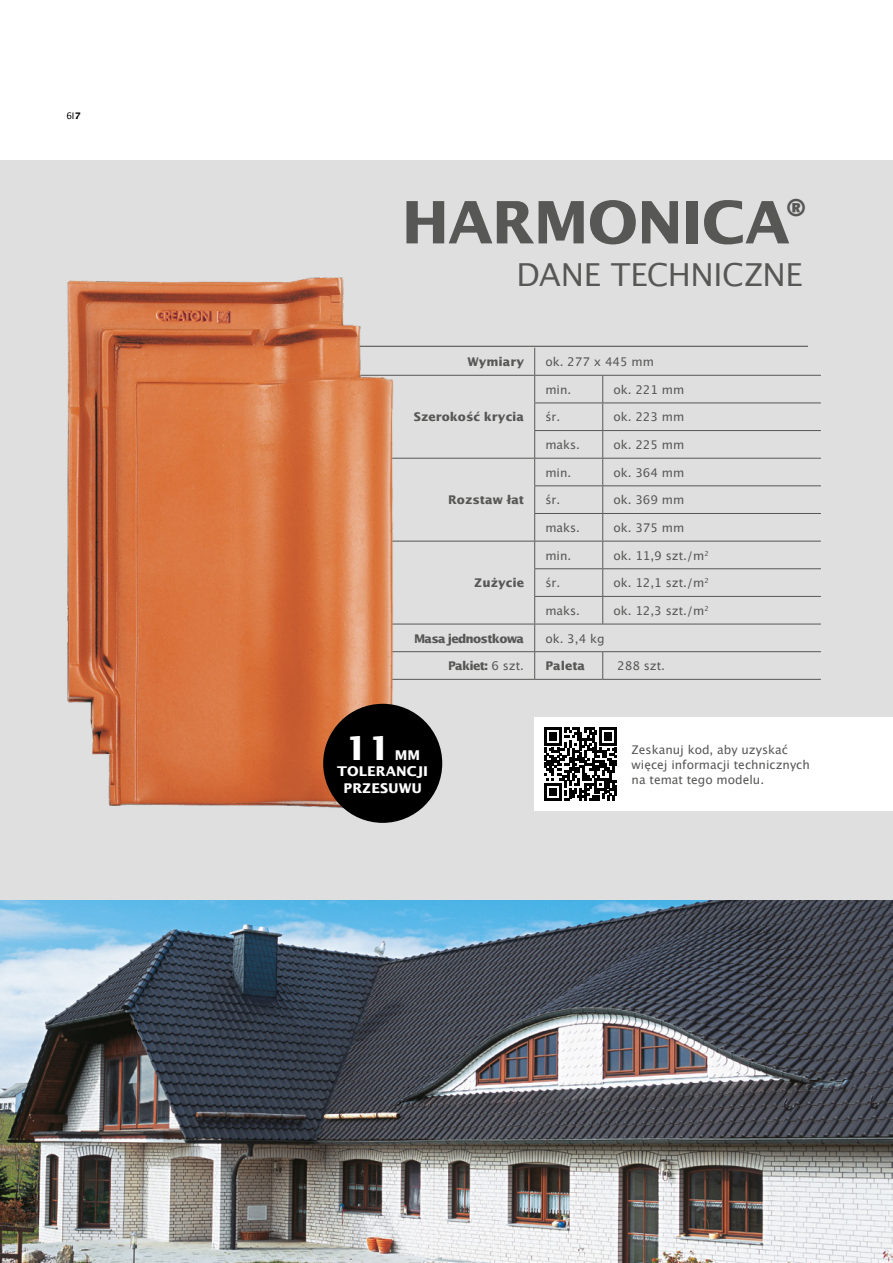
<style>
.page{position:relative;width:893px;height:1263px;background:#fff}
.page>*{position:absolute;margin:0;border:0;box-sizing:border-box;transform-origin:0 0}
.t1{font:700 58.5px "Lucida Sans CE";letter-spacing:-.015em;color:#575756}
.t2{font:700 33px "Lucida San";color:#fff}
.t3{font:31.5px "Lucida Sans CE";letter-spacing:-.01em;color:#575756}
.t4{font:700 13.5px "Lucida San";color:#fff}
.t5{font:12px/15px "Lucida San Rom";color:#575756}
.t6{font:700 12px "Lucida San";color:#575756}
.t7{font:700 12px "Lucida San";letter-spacing:-.06em;color:#575756}
.t8{font:9px "Lucida Sans CE";color:#000}
.s1{font-weight:700}
.s2{font-family:"Lucida San Rom";font-weight:400}
</style>
<div class="page">
<div style="left:0;top:160px;width:893px;height:1103px;background:#e0dfdf"></div>
<img style="left:0;top:900px;width:893px;height:363px">
<div style="left:534px;top:718px;width:359px;height:93px;background:#fff"></div>
<svg style="left:544px;top:728px;width:73px;height:73px"></svg>
<hr style="left:290px;top:346px;width:518px;height:1px;background:#575756">
<hr style="left:330px;top:375px;width:205px;height:1px;background:#575756">
<hr style="left:603px;top:375px;width:32px;height:1px;background:#575756">
<hr style="left:635px;top:375px;width:186px;height:1px;background:#575756">
<hr style="left:603px;top:402px;width:32px;height:1px;background:#575756">
<hr style="left:635px;top:402px;width:186px;height:1px;background:#575756">
<hr style="left:603px;top:430px;width:32px;height:1px;background:#575756">
<hr style="left:635px;top:430px;width:186px;height:1px;background:#575756">
<hr style="left:330px;top:458px;width:205px;height:1px;background:#575756">
<hr style="left:603px;top:458px;width:32px;height:1px;background:#575756">
<hr style="left:635px;top:458px;width:186px;height:1px;background:#575756">
<hr style="left:603px;top:485px;width:32px;height:1px;background:#575756">
<hr style="left:635px;top:485px;width:186px;height:1px;background:#575756">
<hr style="left:603px;top:513px;width:32px;height:1px;background:#575756">
<hr style="left:635px;top:513px;width:186px;height:1px;background:#575756">
<hr style="left:330px;top:541px;width:205px;height:1px;background:#575756">
<hr style="left:535px;top:375px;width:68px;height:1px;background:#575756">
<hr style="left:534px;top:402px;width:69px;height:1px;background:#575756">
<hr style="left:534px;top:485px;width:69px;height:1px;background:#575756">
<hr style="left:603px;top:541px;width:32px;height:1px;background:#575756">
<hr style="left:635px;top:541px;width:186px;height:1px;background:#575756">
<hr style="left:534px;top:568px;width:69px;height:1px;background:#575756">
<hr style="left:603px;top:568px;width:32px;height:1px;background:#575756">
<hr style="left:635px;top:568px;width:186px;height:1px;background:#575756">
<hr style="left:534px;top:430px;width:69px;height:1px;background:#575756">
<hr style="left:534px;top:513px;width:69px;height:1px;background:#575756">
<hr style="left:534px;top:596px;width:69px;height:1px;background:#575756">
<hr style="left:603px;top:596px;width:32px;height:1px;background:#575756">
<svg style="left:602px;top:376px;width:1px;height:248px"></svg>
<hr style="left:635px;top:596px;width:186px;height:1px;background:#575756">
<hr style="left:535px;top:458px;width:68px;height:1px;background:#575756">
<hr style="left:535px;top:541px;width:68px;height:1px;background:#575756">
<hr style="left:535px;top:624px;width:68px;height:1px;background:#575756">
<hr style="left:603px;top:624px;width:32px;height:1px;background:#575756">
<hr style="left:635px;top:624px;width:186px;height:1px;background:#575756">
<hr style="left:535px;top:651px;width:68px;height:1px;background:#575756">
<hr style="left:603px;top:651px;width:32px;height:1px;background:#575756">
<hr style="left:635px;top:651px;width:186px;height:1px;background:#575756">
<hr style="left:330px;top:624px;width:205px;height:1px;background:#575756">
<hr style="left:330px;top:651px;width:205px;height:1px;background:#575756">
<svg style="left:534px;top:348px;width:1px;height:331px"></svg>
<svg style="left:602px;top:652px;width:1px;height:27px"></svg>
<hr style="left:330px;top:679px;width:205px;height:1px;background:#575756">
<hr style="left:535px;top:679px;width:68px;height:1px;background:#575756">
<hr style="left:603px;top:679px;width:32px;height:1px;background:#575756">
<hr style="left:635px;top:679px;width:186px;height:1px;background:#575756">
<img style="left:67px;top:277px;width:332px;height:536px">
<div style="left:323px;top:704px;width:119px;height:119px;background:#000;border-radius:50%"></div>
<p class="t8" style="left:67px;top:110px;width:16px">6I<span class="s1">7</span></p>
<h1 class="t1" style="left:402px;top:186px;width:408px">HARMONICA<sup>®</sup></h1>
<h3 class="t3" style="left:517px;top:255px;width:287px">DANE TECHNICZNE</h3>
<p class="t6" style="left:467px;top:354px;width:58px">Wymiary</p>
<p class="t5" style="left:545px;top:354px;width:110px">ok. 277 x 445 mm</p>
<p class="t6" style="left:414px;top:409px;width:112px">Szerokość krycia</p>
<p class="t6" style="left:448px;top:492px;width:77px">Rozstaw łat</p>
<p class="t6" style="left:474px;top:575px;width:51px">Zużycie</p>
<p class="t5" style="left:545px;top:382px;width:27px">min.</p>
<p class="t5" style="left:613px;top:382px;width:72px">ok. 221 mm</p>
<p class="t5" style="left:545px;top:410px;width:16px">śr.</p>
<p class="t5" style="left:613px;top:410px;width:72px">ok. 223 mm</p>
<p class="t5" style="left:545px;top:438px;width:36px">maks.</p>
<p class="t5" style="left:613px;top:438px;width:72px">ok. 225 mm</p>
<p class="t5" style="left:545px;top:465px;width:27px">min.</p>
<p class="t5" style="left:613px;top:465px;width:72px">ok. 364 mm</p>
<p class="t5" style="left:545px;top:493px;width:16px">śr.</p>
<p class="t5" style="left:613px;top:493px;width:72px">ok. 369 mm</p>
<p class="t5" style="left:545px;top:520px;width:36px">maks.</p>
<p class="t5" style="left:613px;top:520px;width:72px">ok. 375 mm</p>
<p class="t5" style="left:545px;top:548px;width:27px">min.</p>
<p class="t5" style="left:613px;top:548px;width:97px">ok. 11,9 szt./m<sup>2</sup></p>
<p class="t5" style="left:545px;top:576px;width:16px">śr.</p>
<p class="t5" style="left:613px;top:576px;width:97px">ok. 12,1 szt./m<sup>2</sup></p>
<p class="t5" style="left:545px;top:603px;width:36px">maks.</p>
<p class="t5" style="left:613px;top:603px;width:97px">ok. 12,3 szt./m<sup>2</sup></p>
<p class="t7" style="left:414px;top:630px;width:112px">Masa jednostkowa</p>
<p class="t5" style="left:545px;top:631px;width:61px">ok. 3,4 kg</p>
<p class="t6" style="left:448px;top:658px;width:77px">Pakiet: <span class="s2">6 szt.</span></p>
<p class="t6" style="left:545px;top:658px;width:41px">Paleta</p>
<p class="t5" style="left:617px;top:659px;width:49px">288 szt.</p>
<h2 class="t2" style="left:345px;top:726px;width:47px">11</h2>
<p class="t4" style="left:395px;top:746px;width:27px">MM</p>
<p class="t4" style="left:337px;top:762px;width:92px">TOLERANCJI</p>
<p class="t4" style="left:343px;top:779px;width:80px">PRZESUWU</p>
<p class="t5" style="left:632px;top:743px;width:180px">Zeskanuj kod, aby uzyskać więcej informacji technicznych na temat tego modelu.</p>
</div>
